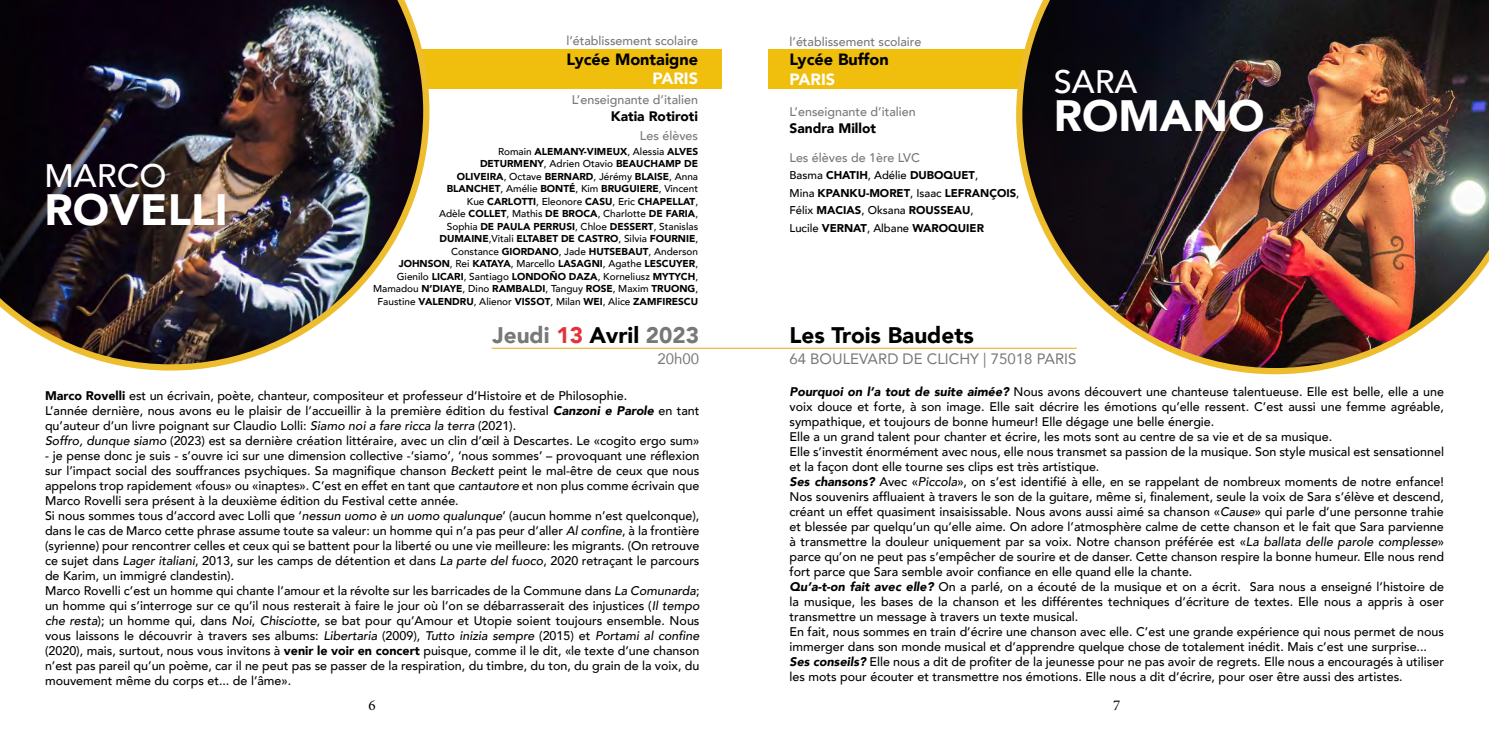
<style>
.page{position:relative;width:1489px;height:745px;background:#fff}
.page>*{position:absolute;margin:0;border:0;box-sizing:border-box;transform-origin:0 0}
.t1{font:900 43.75px "Avenir";color:#fff}
.t2{font:500 32.5px "Avenir";color:#fff}
.t3{font:900 22.5px "Avenir";color:#787878}
.t4{font:900 22.5px "Avenir";color:#000}
.t5{font:900 16.25px "Avenir";color:#000}
.t6{font:900 16.25px "Avenir";color:#fff}
.t7{font:15px "Avenir";color:#787878}
.t8{font:15px "Minion Pro";color:#000}
.t9{font:900 13.75px "Avenir";color:#000}
.t10{font:500 12.5px/15px "Avenir";color:#000}
.t11{font:500 12.5px "Avenir";color:#787878}
.t12{font:900 11.25px/17.5px "Avenir";color:#000}
.t13{font:900 10px/12.5px "Avenir";color:#000;text-align:right}
.s1{font-weight:500}
.s2{color:#e4313b}
.s3{color:#000}
.s4{font-weight:900}
.s5{font-weight:900;font-style:italic}
.s6{font-style:italic}
</style>
<div class="page">
<div style="left:416px;top:49px;width:665px;height:40px;background:#f0be0c"></div>
<img style="left:1016px;top:0;width:472px;height:374px">
<img style="left:0;top:0;width:429px;height:370px">
<div style="left:722px;top:27px;width:45px;height:84px;background:#fff"></div>
<hr style="left:491px;top:347px;width:585px;height:1px;background:#edbb3e">
<h2 class="t2" style="left:44px;top:147px;width:124px">MARCO</h2>
<h1 class="t1" style="left:44px;top:172px;width:185px">ROVELLI</h1>
<p class="t11" style="left:566px;top:30px;width:133px">l’établissement scolaire</p>
<h3 class="t5" style="left:566px;top:45px;width:133px">Lycée Montaigne</h3>
<h3 class="t6" style="left:652px;top:65px;width:47px">PARIS</h3>
<p class="t11" style="left:572px;top:89px;width:128px">L’enseignante d’italien</p>
<p class="t9" style="left:610px;top:104px;width:89px">Katia Rotiroti</p>
<p class="t11" style="left:640px;top:124px;width:60px">Les élèves</p>
<p class="t13" style="left:373px;top:145px;width:326px"><span class="s1">Romain</span> ALEMANY-VIMEUX<span class="s1">, Alessia</span> ALVES<br>DETURMENY<span class="s1">, Adrien Otavio</span> BEAUCHAMP DE<br>OLIVEIRA<span class="s1">, Octave</span> BERNARD<span class="s1">, Jérémy</span> BLAISE<span class="s1">, Anna<br></span>BLANCHET<span class="s1">, Amélie</span> BONTÉ<span class="s1">, Kim</span> BRUGUIERE<span class="s1">, Vincent<br>Kue</span> CARLOTTI<span class="s1">, Eleonore</span> CASU<span class="s1">, Eric</span> CHAPELLAT<span class="s1">,<br>Adèle</span> COLLET<span class="s1">, Mathis</span> DE BROCA<span class="s1">, Charlotte</span> DE FARIA<span class="s1">,<br>Sophia</span> DE PAULA PERRUSI<span class="s1">, Chloe</span> DESSERT<span class="s1">, Stanislas </span>DUMAINE<span class="s1">,Vitali</span> ELTABET DE CASTRO<span class="s1">, Silvia</span> FOURNIE<span class="s1">,<br>Constance</span> GIORDANO<span class="s1">, Jade</span> HUTSEBAUT<span class="s1">, Anderson<br></span>JOHNSON<span class="s1">, Rei</span> KATAYA<span class="s1">, Marcello</span> LASAGNI<span class="s1">, Agathe</span> LESCUYER<span class="s1">, Gienilo</span> LICARI<span class="s1">, Santiago</span> LONDOÑO DAZA<span class="s1">, Korneliusz</span> MYTYCH<span class="s1">, Mamadou</span> N’DIAYE<span class="s1">, Dino</span> RAMBALDI<span class="s1">, Tanguy</span> ROSE<span class="s1">, Maxim</span> TRUONG<span class="s1">, Faustine</span> VALENDRU<span class="s1">, Alienor</span> VISSOT<span class="s1">, Milan</span> WEI<span class="s1">, Alice</span> ZAMFIRESCU</p>
<h3 class="t3" style="left:492px;top:316px;width:208px">Jeudi <span class="s2">13</span> <span class="s3">Avril</span> 2023</h3>
<p class="t7" style="left:657px;top:347px;width:43px">20h00</p>
<p class="t10" style="left:45px;top:386px;width:656px"><span class="s4">Marco Rovelli</span> est un écrivain, poète, chanteur, compositeur et professeur d’Histoire et de Philosophie.<br>L’année dernière, nous avons eu le plaisir de l’accueillir à la première édition du festival <span class="s5">Canzoni e Parole</span> en tant qu’auteur d’un livre poignant sur Claudio Lolli: <span class="s6">Siamo noi a fare ricca la terra</span> (2021).<br><span class="s6">Soffro, dunque siamo</span> (2023) est sa dernière création littéraire, avec un clin d’œil à Descartes. Le «cogito ergo sum»</p>
<p class="t10" style="left:45px;top:446px;width:656px">- je pense donc je suis - s’ouvre ici sur une dimension collective -‘siamo’, ‘nous sommes’ – provoquant une réflexion sur l’impact social des souffrances psychiques. Sa magnifique chanson <span class="s6">Beckett</span> peint le mal-être de ceux que nous appelons trop rapidement «fous» ou «inaptes». C’est en effet en tant que <span class="s6">cantautore</span> et non plus comme écrivain que Marco Rovelli sera présent à la deuxième édition du Festival cette année.<br>Si nous sommes tous d’accord avec Lolli que ‘<span class="s6">nessun uomo è un uomo qualunque</span>’ (aucun homme n’est quelconque), dans le cas de Marco cette phrase assume toute sa valeur: un homme qui n’a pas peur d’aller <span class="s6">Al confine</span>, à la frontière (syrienne) pour rencontrer celles et ceux qui se battent pour la liberté ou une vie meilleure: les migrants. (On retrouve ce sujet dans <span class="s6">Lager italiani</span>, 2013, sur les camps de détention et dans <span class="s6">La parte del fuoco</span>, 2020 retraçant le parcours de Karim, un immigré clandestin).<br>Marco Rovelli c’est un homme qui chante l’amour et la révolte sur les barricades de la Commune dans <span class="s6">La Comunarda</span>; un homme qui s’interroge sur ce qu’il nous resterait à faire le jour où l’on se débarrasserait des injustices (<span class="s6">Il tempo che resta</span>); un homme qui, dans <span class="s6">Noi</span>, <span class="s6">Chisciotte</span>, se bat pour qu’Amour et Utopie soient toujours ensemble. Nous vous laissons le découvrir à travers ses albums: <span class="s6">Libertaria</span> (2009), <span class="s6">Tutto inizia sempre</span> (2015) et <span class="s6">Portami al confine </span>(2020), mais, surtout, nous vous invitons à <span class="s4">venir le voir en concert</span> puisque, comme il le dit, «le texte d’une chanson n’est pas pareil qu’un poème, car il ne peut pas se passer de la respiration, du timbre, du ton, du grain de la voix, du mouvement même du corps et... de l’âme».</p>
<p class="t11" style="left:789px;top:30px;width:133px">l’établissement scolaire</p>
<h3 class="t5" style="left:789px;top:46px;width:101px">Lycée Buffon</h3>
<h3 class="t6" style="left:789px;top:65px;width:47px">PARIS</h3>
<p class="t11" style="left:789px;top:101px;width:128px">L’enseignante d’italien</p>
<p class="t9" style="left:789px;top:116px;width:88px">Sandra Millot</p>
<p class="t11" style="left:789px;top:146px;width:132px">Les élèves de 1ère LVC</p>
<p class="t12" style="left:789px;top:166px;width:231px"><span class="s1">Basma</span> CHATIH<span class="s1">, Adélie</span> DUBOQUET<span class="s1">,<br>Mina</span> KPANKU-MORET<span class="s1">, Isaac</span> LEFRANÇOIS<span class="s1">, Félix</span> MACIAS<span class="s1">, Oksana</span> ROUSSEAU<span class="s1">,<br>Lucile</span> VERNAT<span class="s1">, Albane</span> WAROQUIER</p>
<h2 class="t2" style="left:1053px;top:54px;width:85px">SARA</h2>
<h1 class="t1" style="left:1053px;top:78px;width:212px">ROMANO</h1>
<h3 class="t4" style="left:789px;top:315px;width:186px">Les Trois Baudets</h3>
<p class="t7" style="left:789px;top:347px;width:288px">64 BOULEVARD DE CLICHY | 75018 PARIS</p>
<p class="t10" style="left:789px;top:383px;width:656px"><span class="s5">Pourquoi on l’a tout de suite aimée?</span> Nous avons découvert une chanteuse talentueuse. Elle est belle, elle a une voix douce et forte, à son image. Elle sait décrire les émotions qu’elle ressent. C’est aussi une femme agréable, sympathique, et toujours de bonne humeur! Elle dégage une belle énergie.<br>Elle a un grand talent pour chanter et écrire, les mots sont au centre de sa vie et de sa musique.<br>Elle s’investit énormément avec nous, elle nous transmet sa passion de la musique. Son style musical est sensationnel et la façon dont elle tourne ses clips est très artistique.<br><span class="s5">Ses chansons?</span> Avec «<span class="s6">Piccola</span>», on s’est identifié à elle, en se rappelant de nombreux moments de notre enfance!<br>Nos souvenirs affluaient à travers le son de la guitare, même si, finalement, seule la voix de Sara s’élève et descend, créant un effet quasiment insaisissable. Nous avons aussi aimé sa chanson «<span class="s6">Cause</span>» qui parle d’une personne trahie et blessée par quelqu’un qu’elle aime. On adore l’atmosphère calme de cette chanson et le fait que Sara parvienne à transmettre la douleur uniquement par sa voix. Notre chanson préférée est «<span class="s6">La ballata delle parole complesse</span>» parce qu’on ne peut pas s’empêcher de sourire et de danser. Cette chanson respire la bonne humeur. Elle nous rend fort parce que Sara semble avoir confiance en elle quand elle la chante.<br><span class="s5">Qu’a-t-on fait avec elle?</span> On a parlé, on a écouté de la musique et on a écrit. Sara nous a enseigné l’histoire de la musique, les bases de la chanson et les différentes techniques d’écriture de textes. Elle nous a appris à oser transmettre un message à travers un texte musical.<br>En fait, nous sommes en train d’écrire une chanson avec elle. C’est une grande expérience qui nous permet de nous immerger dans son monde musical et d’apprendre quelque chose de totalement inédit. Mais c’est une surprise...<br><span class="s5">Ses conseils?</span> Elle nous a dit de profiter de la jeunesse pour ne pas avoir de regrets. Elle nous a encouragés à utiliser les mots pour écouter et transmettre nos émotions. Elle nous a dit d’écrire, pour oser être aussi des artistes.</p>
<p class="t8" style="left:368px;top:695px;width:9px">6</p>
<p class="t8" style="left:1113px;top:695px;width:9px">7</p>
</div>
